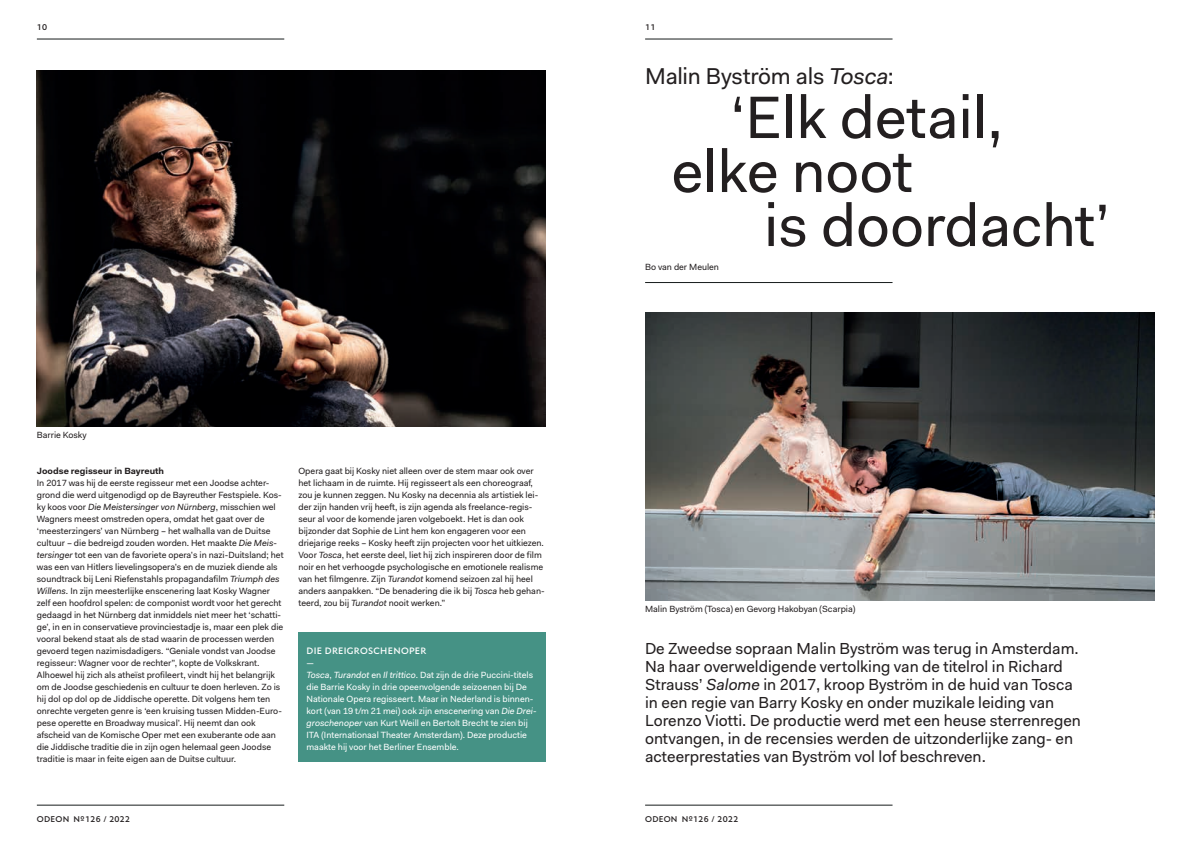
<style>
.page{position:relative;width:1191px;height:842px;background:#fff}
.page>*{position:absolute;margin:0;border:0;box-sizing:border-box;transform-origin:0 0}
.t1{font:60px/54px "Fakt Pro";color:#231f20}
.t2{font:23px "Fakt Pro";letter-spacing:-.01em;color:#231f20}
.t3{font:16px/18px "Fakt Pro";color:#231f20}
.t4{font:600 10px "Edward Pro";letter-spacing:.03em;color:#fff}
.t5{font:9px/12px "Fakt Pro";color:#231f20}
.t6{font:9px/12px "Fakt Pro";color:#fff}
.t7{font:600 9px "Edward Pro";letter-spacing:.03em;color:#231f20}
.t8{font:700 9px "Fakt Pro";color:#231f20}
.s1{font-style:italic}
</style>
<div class="page">
<hr style="left:645px;top:39px;width:247px;height:1px;background:#171c1c">
<hr style="left:37px;top:39px;width:247px;height:1px;background:#171c1c">
<hr style="left:645px;top:805px;width:247px;height:1px;background:#171c1c">
<hr style="left:37px;top:805px;width:247px;height:1px;background:#171c1c">
<img style="left:37px;top:71px;width:508px;height:355px">
<div style="left:298px;top:632px;width:247px;height:130px;background:#459285"></div>
<img style="left:645px;top:312px;width:509px;height:288px">
<hr style="left:645px;top:282px;width:247px;height:1px;background:#171c1c">
<p class="t7" style="left:37px;top:21px;width:12px">10</p>
<p class="t7" style="left:645px;top:21px;width:12px">11</p>
<h2 class="t2" style="left:645px;top:61px;width:250px">Malin Byström als <span class="s1">Tosca</span>:</h2>
<h1 class="t1" style="left:671px;top:90px;width:333px;text-indent:59px">‘Elk detail, elke noot</h1>
<h1 class="t1" style="left:764px;top:198px;width:347px">is doordacht’</h1>
<p class="t5" style="left:37px;top:429px;width:51px">Barrie Kosky</p>
<p class="t8" style="left:37px;top:465px;width:129px">Joodse regisseur in Bayreuth</p>
<p class="t5" style="left:37px;top:477px;width:248px">In 2017 was hij de eerste regisseur met een Joodse achter&shy;grond die werd uitgenodigd op de Bayreuther Festspiele. Kos&shy;ky koos voor <span class="s1">Die Meistersinger von Nürnberg</span>, misschien wel Wagners meest omstreden opera, omdat het gaat over de ‘meesterzingers’ van Nürnberg – het walhalla van de Duitse cultuur – die bedreigd zouden worden. Het maakte <span class="s1">Die Meis&shy;tersinger</span> tot een van de favoriete opera’s in nazi-Duitsland; het was een van Hitlers lievelingsopera’s en de muziek diende als soundtrack bij Leni Riefenstahls propagandafilm <span class="s1">Triumph des Willens</span>. In zijn meesterlijke enscenering laat Kosky Wagner zelf een hoofdrol spelen: de componist wordt voor het gerecht gedaagd in het Nürnberg dat inmiddels niet meer het ‘schatti&shy;ge’, in en in conservatieve provinciestadje is, maar een plek die vooral bekend staat als de stad waarin de processen werden gevoerd tegen nazimisdadigers. “Geniale vondst van Joodse regisseur: Wagner voor de rechter”, kopte de Volkskrant.<br>Alhoewel hij zich als atheïst profileert, vindt hij het belangrijk om de Joodse geschiedenis en cultuur te doen herleven. Zo is hij dol op dol op de Jiddische operette. Dit volgens hem ten onrechte vergeten genre is ‘een kruising tussen Midden-Euro&shy;pese operette en Broadway musical’. Hij neemt dan ook afscheid van de Komische Oper met een exuberante ode aan die Jiddische traditie die in zijn ogen helemaal geen Joodse traditie is maar in feite eigen aan de Duitse cultuur.</p>
<p class="t5" style="left:298px;top:465px;width:248px">Opera gaat bij Kosky niet alleen over de stem maar ook over het lichaam in de ruimte. Hij regisseert als een choreograaf, zou je kunnen zeggen. Nu Kosky na decennia als artistiek lei&shy;der zijn handen vrij heeft, is zijn agenda als freelance-regis&shy;seur al voor de komende jaren volgeboekt. Het is dan ook bijzonder dat Sophie de Lint hem kon engageren voor een driejarige reeks – Kosky heeft zijn projecten voor het uitkiezen.<br>Voor <span class="s1">Tosca</span>, het eerste deel, liet hij zich inspireren door de film noir en het verhoogde psychologische en emotionele realisme van het filmgenre. Zijn <span class="s1">Turandot</span> komend seizoen zal hij heel anders aanpakken. “De benadering die ik bij <span class="s1">Tosca</span> heb gehan&shy;teerd, zou bij <span class="s1">Turandot</span> nooit werken.”</p>
<p class="t4" style="left:306px;top:644px;width:121px">DIE DREIGROSCHENOPER</p>
<p class="t6" style="left:306px;top:657px;width:232px">—<br><span class="s1">Tosca</span>, <span class="s1">Turandot</span> en <span class="s1">Il trittico</span>. Dat zijn de drie Puccini-titels die Barrie Kosky in drie opeenvolgende seizoenen bij De Nationale Opera regisseert. Maar in Nederland is binnen&shy;kort (van 19 t/m 21 mei) ook zijn enscenering van <span class="s1">Die Drei&shy;groschenoper</span> van Kurt Weill en Bertolt Brecht te zien bij ITA (Internationaal Theater Amsterdam). Deze productie maakte hij voor het Berliner Ensemble.</p>
<p class="t5" style="left:645px;top:261px;width:75px">Bo van der Meulen</p>
<p class="t5" style="left:645px;top:603px;width:212px">Malin Byström (Tosca) en Gevorg Hakobyan (Scarpia)</p>
<p class="t3" style="left:645px;top:639px;width:437px">De Zweedse sopraan Malin Byström was terug in Amsterdam.<br>Na haar overweldigende vertolking van de titelrol in Richard Strauss’ <span class="s1">Salome</span> in 2017, kroop Byström in de huid van Tosca in een regie van Barry Kosky en onder muzikale leiding van Lorenzo Viotti. De productie werd met een heuse sterrenregen ontvangen, in de recensies werden de uitzonderlijke zang- en acteerprestaties van Byström vol lof beschreven.</p>
<p class="t7" style="left:37px;top:813px;width:95px">ODEON Nº126 / 2022</p>
<p class="t7" style="left:645px;top:813px;width:95px">ODEON Nº126 / 2022</p>
</div>
